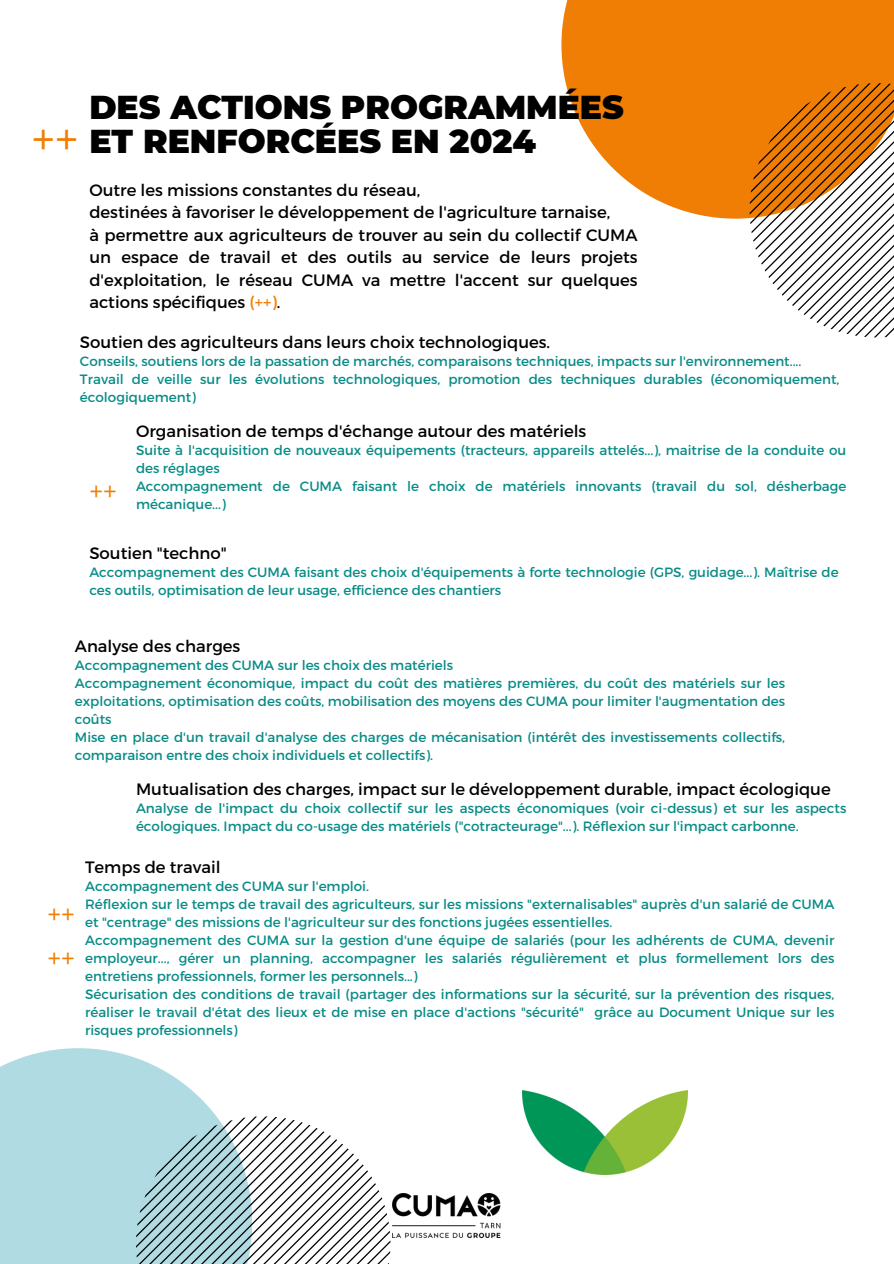
<style>
.page{position:relative;width:894px;height:1264px;background:#fff}
.page>*{position:absolute;margin:0;border:0;box-sizing:border-box;transform-origin:0 0}
.t1{font:40.5px "Open Sans";color:#f07e04}
.t2{font:900 33px/33.8px "Montserrat";color:#000}
.t3{font:24px "Open Sans";color:#f07e04}
.t4{font:16.5px/22.5px "Montserrat";color:#000}
.t5{font:13.5px/18px "Montserrat";color:#088c87}
.s1{color:#f07e04}
</style>
<div class="page">
<div style="left:561px;top:0;width:332px;height:219px;background:#f07e04"></div>
<svg style="left:749px;top:83px;width:144px;height:254px"></svg>
<svg style="left:0;top:1048px;width:216px;height:215px;background:#b8dee4"></svg>
<svg style="left:136px;top:1116px;width:254px;height:147px"></svg>
<img style="left:522px;top:1090px;width:165px;height:84px">
<img style="left:392px;top:1193px;width:109px;height:44px">
<p class="t2" style="left:89px;top:90px;width:536px">DES ACTIONS PROGRAMMÉES<br>ET RENFORCÉES EN 2024</p>
<h2 class="t4" style="left:89px;top:178px;width:549px">Outre les missions constantes du réseau,<br>destinées à favoriser le développement de l'agriculture tarnaise,<br>à permettre aux agriculteurs de trouver au sein du collectif CUMA un espace de travail et des outils au service de leurs projets d'exploitation, le réseau CUMA va mettre l'accent sur quelques actions spécifiques <span class="s1">(++)</span>.</h2>
<p class="t4" style="left:80px;top:330px;width:471px">Soutien des agriculteurs dans leurs choix technologiques.</p>
<p class="t5" style="left:80px;top:351px;width:722px">Conseils, soutiens lors de la passation de marchés, comparaisons techniques, impacts sur l'environnement....</p>
<p class="t5" style="left:80px;top:369px;width:760px">Travail de veille sur les évolutions technologiques, promotion des techniques durables (économiquement, écologiquement)</p>
<p class="t4" style="left:136px;top:419px;width:451px">Organisation de temps d'échange autour des matériels</p>
<p class="t5" style="left:136px;top:440px;width:711px">Suite à l'acquisition de nouveaux équipements (tracteurs, appareils attelés...), maitrise de la conduite ou des réglages</p>
<p class="t5" style="left:136px;top:476px;width:711px">Accompagnement de CUMA faisant le choix de matériels innovants (travail du sol, désherbage mécanique...)</p>
<p class="t4" style="left:89px;top:541px;width:139px">Soutien "techno"</p>
<p class="t5" style="left:89px;top:562px;width:750px">Accompagnement des CUMA faisant des choix d'équipements à forte technologie (GPS, guidage...). Maîtrise de ces outils, optimisation de leur usage, efficience des chantiers</p>
<p class="t1" style="left:32px;top:111px;width:48px">++</p>
<p class="t3" style="left:89px;top:474px;width:29px">++</p>
<p class="t4" style="left:75px;top:634px;width:167px">Analyse des charges</p>
<p class="t5" style="left:75px;top:655px;width:379px">Accompagnement des CUMA sur les choix des matériels</p>
<p class="t5" style="left:75px;top:673px;width:711px;text-align:justify">Accompagnement économique, impact du coût des matières premières, du coût des matériels sur les exploitations, optimisation des coûts, mobilisation des moyens des CUMA pour limiter l'augmentation des coûts</p>
<p class="t5" style="left:75px;top:727px;width:711px">Mise en place d'un travail d'analyse des charges de mécanisation (intérêt des investissements collectifs, comparaison entre des choix individuels et collectifs).</p>
<p class="t3" style="left:47px;top:897px;width:29px">++</p>
<p class="t3" style="left:47px;top:941px;width:29px">++</p>
<p class="t4" style="left:136px;top:777px;width:696px">Mutualisation des charges, impact sur le développement durable, impact écologique</p>
<p class="t5" style="left:136px;top:799px;width:711px">Analyse de l'impact du choix collectif sur les aspects économiques (voir ci-dessus) et sur les aspects écologiques. Impact du co-usage des matériels ("cotracteurage"...). Réflexion sur l'impact carbonne.</p>
<p class="t4" style="left:85px;top:855px;width:137px">Temps de travail</p>
<p class="t5" style="left:85px;top:876px;width:285px">Accompagnement des CUMA sur l'emploi.</p>
<p class="t5" style="left:85px;top:894px;width:750px">Réflexion sur le temps de travail des agriculteurs, sur les missions "externalisables" auprès d'un salarié de CUMA et "centrage" des missions de l'agriculteur sur des fonctions jugées essentielles.</p>
<p class="t5" style="left:85px;top:930px;width:750px;text-align:justify">Accompagnement des CUMA sur la gestion d'une équipe de salariés (pour les adhérents de CUMA, devenir employeur..., gérer un planning, accompagner les salariés régulièrement et plus formellement lors des entretiens professionnels, former les personnels...)</p>
<p class="t5" style="left:85px;top:984px;width:750px;text-align:justify">Sécurisation des conditions de travail (partager des informations sur la sécurité, sur la prévention des risques, réaliser le travail d'état des lieux et de mise en place d'actions "sécurité" grâce au Document Unique sur les risques professionnels)</p>
</div>
